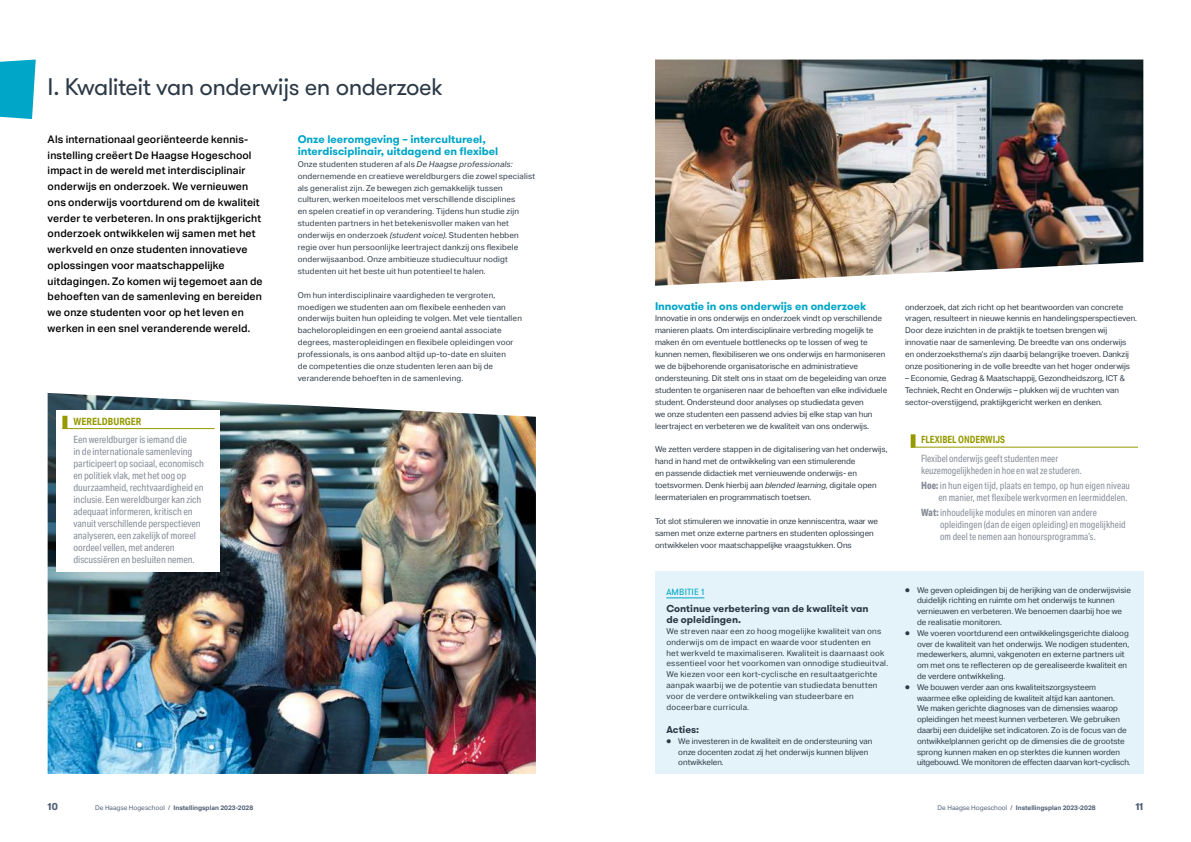
<style>
.page{position:relative;width:1191px;height:842px;background:#fff}
.page>*{position:absolute;margin:0;border:0;box-sizing:border-box;transform-origin:0 0}
.t1{font:24px "GT Walsheim Pro";letter-spacing:-.025em;color:#2c3946}
.t2{font:700 11px/11.9px "GT Walsheim Pro";letter-spacing:-.005em;color:#00a6c8}
.t3{font:500 10.5px/15.8px "Aktiv Grotesk";letter-spacing:.01em;color:#000}
.t4{font:10px/12px "Aktiv Grotesk Cd";color:#878d99}
.t5{font:10px/12px "Aktiv Grotesk Cd";color:#878d99;scale:.93 1}
.t6{font:700 10px/11.5px "GT Walsheim Pro";color:#2c3946}
.t7{font:700 10px "Aktiv Grotesk Cd";letter-spacing:.005em;color:#959a00;scale:.93 1}
.t8{font:700 10px "Aktiv Grotesk Cd";letter-spacing:.005em;color:#959a00}
.t9{font:700 10px "GT Walsheim Pro";color:#515e76}
.t10{font:9px "GT Walsheim Pro";letter-spacing:.02em;color:#00a6c8}
.t11{font:8px/11.9px "Aktiv Grotesk";color:#2c3946}
.t12{font:8px/11.9px "Aktiv Grotesk";letter-spacing:.025em;color:#2c3946}
.t13{font:8px/11.9px "Aktiv Grotesk";letter-spacing:.02em;color:#2c3946}
.t14{font:8px/10.8px "Aktiv Grotesk";letter-spacing:.03em;color:#2c3946}
.t15{font:700 6.5px "Aktiv Grotesk";color:#515e76}
.s1{font-style:italic}
.s2{font-weight:800}
.s3{font-weight:400}
</style>
<div class="page">
<img style="left:655px;top:60px;width:488px;height:226px">
<svg style="left:0;top:60px;width:36px;height:59px;background:#16adcc"></svg>
<img style="left:48px;top:393px;width:488px;height:381px">
<div style="left:56px;top:410px;width:164px;height:161px;background:#fff"></div>
<div style="left:62px;top:416px;width:5px;height:13px;background:#959a00"></div>
<hr style="left:62px;top:428px;width:153px;height:1px;background:#959a00">
<div style="left:655px;top:571px;width:488px;height:203px;background:#e3f3f9"></div>
<hr style="left:666px;top:597px;width:38px;height:1px;background:#00a6c8">
<div style="left:910px;top:434px;width:5px;height:13px;background:#959a00"></div>
<hr style="left:910px;top:447px;width:228px;height:1px;background:#959a00">
<h1 class="t1" style="left:48px;top:72px;width:396px">I. Kwaliteit van onderwijs en onderzoek</h1>
<p class="t3" style="left:48px;top:131px;width:217px">Als internationaal georiënteerde kennis&shy;instelling creëert De Haagse Hogeschool impact in de wereld met interdisciplinair onderwijs en onderzoek. We vernieuwen ons onderwijs voortdurend om de kwaliteit verder te verbeteren. In ons praktijkgericht onderzoek ontwikkelen wij samen met het werkveld en onze studenten innovatieve oplossingen voor maatschappelijke uitdagingen. Zo komen wij tegemoet aan de behoeften van de samenleving en bereiden we onze studenten voor op het leven en werken in een snel veranderende wereld.</p>
<p class="t8" style="left:73px;top:415px;width:70px">WERELDBURGER</p>
<p class="t4" style="left:73px;top:434px;width:132px">Een wereldburger is iemand die<br>in de internationale samenleving participeert op sociaal, economisch en politiek vlak, met het oog op duurzaamheid, rechtvaardigheid en inclusie. Een wereldburger kan zich adequaat informeren, kritisch en vanuit verschillende perspectieven analyseren, een zakelijk of moreel oordeel vellen, met anderen discussiëren en besluiten nemen.</p>
<h2 class="t2" style="left:298px;top:133px;width:202px">Onze leeromgeving – intercultureel, interdisciplinair, uitdagend en flexibel</h2>
<p class="t12" style="left:298px;top:158px;width:239px">Onze studenten studeren af als <span class="s1">De Haagse professionals: </span>ondernemende en creatieve wereldburgers die zowel specialist als generalist zijn. Ze bewegen zich gemakkelijk tussen culturen, werken moeiteloos met verschillende disciplines<br>en spelen creatief in op verandering. Tijdens hun studie zijn studenten partners in het betekenisvoller maken van het onderwijs en onderzoek <span class="s1">(student voice)</span>. Studenten hebben regie over hun persoonlijke leertraject dankzij ons flexibele onderwijsaanbod. Onze ambitieuze studiecultuur nodigt studenten uit het beste uit hun potentieel te halen.</p>
<p class="t13" style="left:298px;top:289px;width:226px">Om hun interdisciplinaire vaardigheden te vergroten, moedigen we studenten aan om flexibele eenheden van onderwijs buiten hun opleiding te volgen. Met vele tientallen bacheloropleidingen en een groeiend aantal associate degrees, masteropleidingen en flexibele opleidingen voor professionals, is ons aanbod altijd up-to-date en sluiten<br>de competenties die onze studenten leren aan bij de veranderende behoeften in de samenleving.</p>
<h2 class="t2" style="left:655px;top:300px;width:213px">Innovatie in ons onderwijs en onderzoek</h2>
<p class="t11" style="left:655px;top:313px;width:234px">Innovatie in ons onderwijs en onderzoek vindt op verschillende manieren plaats. Om interdisciplinaire verbreding mogelijk te maken én om eventuele bottlenecks op te lossen of weg te kunnen nemen, flexibiliseren we ons onderwijs en harmoniseren we de bijbehorende organisatorische en administratieve ondersteuning. Dit stelt ons in staat om de begeleiding van onze studenten te organiseren naar de behoeften van elke individuele student. Ondersteund door analyses op studiedata geven<br>we onze studenten een passend advies bij elke stap van hun leertraject en verbeteren we de kwaliteit van ons onderwijs.</p>
<p class="t11" style="left:655px;top:444px;width:234px">We zetten verdere stappen in de digitalisering van het onderwijs, hand in hand met de ontwikkeling van een stimulerende<br>en passende didactiek met vernieuwende onderwijs- en toetsvormen. Denk hierbij aan <span class="s1">blended learning</span>, digitale open leermaterialen en programmatisch toetsen.</p>
<p class="t11" style="left:655px;top:515px;width:224px">Tot slot stimuleren we innovatie in onze kenniscentra, waar we samen met onze externe partners en studenten oplossingen ontwikkelen voor maatschappelijke vraagstukken. Ons</p>
<p class="t10" style="left:666px;top:586px;width:39px">AMBITIE 1</p>
<p class="t6" style="left:666px;top:602px;width:204px">Continue verbetering van de kwaliteit van de opleidingen.</p>
<p class="t14" style="left:666px;top:626px;width:223px">We streven naar een zo hoog mogelijke kwaliteit van ons onderwijs om de impact en waarde voor studenten en<br>het werkveld te maximaliseren. Kwaliteit is daarnaast ook essentieel voor het voorkomen van onnodige studieuitval.<br>We kiezen voor een kort-cyclische en resultaatgerichte aanpak waarbij we de potentie van studiedata benutten voor de verdere ontwikkeling van studeerbare en doceerbare curricula.</p>
<p class="t6" style="left:666px;top:724px;width:34px">Acties:</p>
<p class="t11" style="left:678px;top:736px;width:196px;line-height:10.8px;text-indent:-12px">● We investeren in de kwaliteit en de ondersteuning van onze docenten zodat zij het onderwijs kunnen blijven ontwikkelen.</p>
<p class="t11" style="left:905px;top:301px;width:233px">onderzoek, dat zich richt op het beantwoorden van concrete vragen, resulteert in nieuwe kennis en handelingsperspectieven.<br>Door deze inzichten in de praktijk te toetsen brengen wij innovatie naar de samenleving. De breedte van ons onderwijs en onderzoeksthema’s zijn daarbij belangrijke troeven. Dankzij onze positionering in de volle breedte van het hoger onderwijs</p>
<p class="t11" style="left:905px;top:372px;width:221px">– Economie, Gedrag &amp; Maatschappij, Gezondheidszorg, ICT &amp;<br>Techniek, Recht en Onderwijs – plukken wij de vruchten van sector-overstijgend, praktijkgericht werken en denken.</p>
<p class="t7" style="left:921px;top:434px;width:92px">FLEXIBEL ONDERWIJS</p>
<p class="t5" style="left:921px;top:452px;width:174px">Flexibel onderwijs geeft studenten meer keuzemogelijkheden in hoe en wat ze studeren.</p>
<p class="t5" style="left:921px;top:479px;width:226px;text-align:right"><span class="s2">Hoe:</span> in hun eigen tijd, plaats en tempo, op hun eigen niveau en manier, met flexibele werkvormen en leermiddelen.</p>
<p class="t5" style="left:940px;top:506px;width:201px;text-indent:-19px"><span class="s2">Wat:</span> inhoudelijke modules en minoren van andere opleidingen (dan de eigen opleiding) en mogelijkheid om deel te nemen aan honoursprogramma’s.</p>
<p class="t11" style="left:917px;top:584px;width:215px;line-height:10.8px;text-indent:-12px">● We geven opleidingen bij de herijking van de onderwijsvisie duidelijk richting en ruimte om het onderwijs te kunnen vernieuwen en verbeteren. We benoemen daarbij hoe we de realisatie monitoren.</p>
<p class="t11" style="left:917px;top:628px;width:214px;line-height:10.8px;text-indent:-12px">● We voeren voortdurend een ontwikkelingsgerichte dialoog over de kwaliteit van het onderwijs. We nodigen studenten, medewerkers, alumni, vakgenoten en externe partners uit om met ons te reflecteren op de gerealiseerde kwaliteit en de verdere ontwikkeling.</p>
<p class="t11" style="left:917px;top:682px;width:215px;line-height:10.8px;text-indent:-12px">● We bouwen verder aan ons kwaliteitszorgsysteem waarmee elke opleiding de kwaliteit altijd kan aantonen.<br>We maken gerichte diagnoses van de dimensies waarop opleidingen het meest kunnen verbeteren. We gebruiken daarbij een duidelijke set indicatoren. Zo is de focus van de ontwikkelplannen gericht op de dimensies die de grootste sprong kunnen maken en op sterktes die kunnen worden uitgebouwd. We monitoren de effecten daarvan kort-cyclisch.</p>
<p class="t9" style="left:48px;top:800px;width:12px">10</p>
<p class="t15" style="left:95px;top:804px;width:160px"><span class="s3">De Haagse Hogeschool /</span> Instellingsplan 2023-2028</p>
<p class="t15" style="left:937px;top:804px;width:160px"><span class="s3">De Haagse Hogeschool /</span> Instellingsplan 2023-2028</p>
<p class="t9" style="left:1135px;top:800px;width:10px">11</p>
</div>
